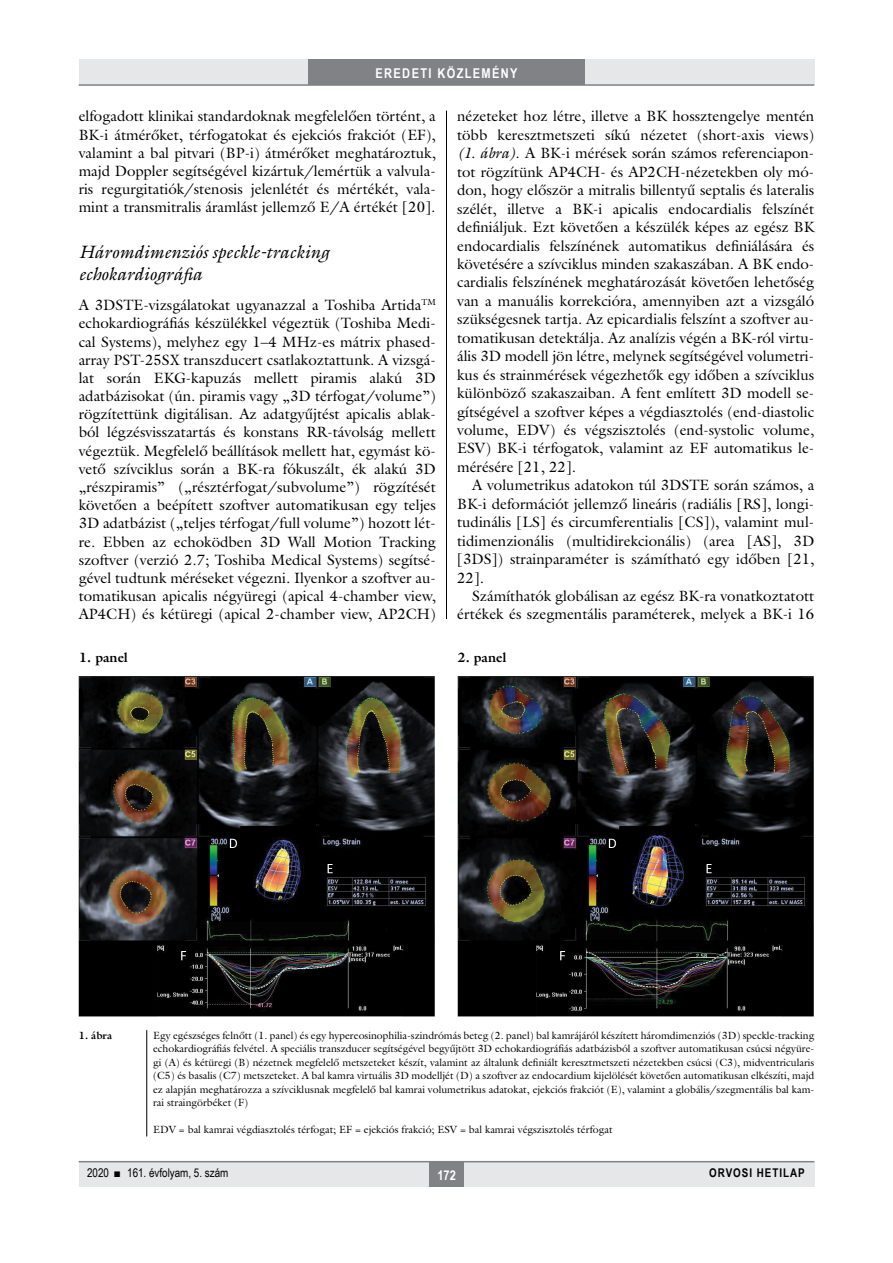
<style>
.page{position:relative;width:893px;height:1263px;background:#fff}
.page>*{position:absolute;margin:0;border:0;box-sizing:border-box;transform-origin:0 0}
.alcimkurziv{font:italic 18px/21.8px "Galliard Reg";color:#000}
.Body_tompa{font:15px/18.1px "Galliard Reg";color:#000;text-align:justify}
.Body_Text{font:15px/18.5px "Galliard Reg";color:#000}
.t1{font:700 13.5px "Arial Narrow";letter-spacing:.1em;color:#fff}
.tompa_9_11{font:700 13.5px "Galliard Reg";color:#000}
.t2{font:12px "Arial Narrow";color:#000}
.t3{font:700 12px "Arial Narrow";letter-spacing:.08em;color:#000}
.kepalairas2{font:10.5px/13.5px "Galliard Reg";color:#000;text-align:justify}
.kepalairas1{font:700 10.5px "Galliard Reg";color:#000}
.s1{font-style:italic}
</style>
<div class="page">
<div style="left:79px;top:1161px;width:735px;height:25px;background:#e6e7e8"></div>
<hr style="left:79px;top:1161px;width:735px;height:1px;background:#808285">
<div style="left:430px;top:1161px;width:34px;height:25px;background:#808285"></div>
<div style="left:79px;top:60px;width:735px;height:25px;background:#e6e7e8"></div>
<div style="left:308px;top:60px;width:277px;height:25px;background:#808285"></div>
<hr style="left:79px;top:84px;width:735px;height:2px;background:#808285">
<hr style="left:446px;top:111px;width:1px;height:1026px;background:#000">
<img style="left:79px;top:676px;width:735px;height:341px">
<div style="left:79px;top:1030px;width:735px;height:107px;background:#fff"></div>
<hr style="left:146px;top:1030px;width:1px;height:106px;background:#000">
<p class="t1" style="left:375px;top:63px;width:144px">EREDETI KÖZLEMÉNY</p>
<p class="Body_tompa" style="left:79px;top:107px;width:359px">elfogadott klinikai standardoknak megfelelően történt, a BK-i átmérőket, térfogatokat és ejekciós frakciót (EF), valamint a bal pitvari (BP-i) átmérőket meghatároztuk, majd Doppler segítségével kizártuk/lemértük a valvula&shy;ris regurgitatiók/stenosis jelenlétét és mértékét, vala&shy;mint a transmitralis áramlást jellemző E/A értékét [20].</p>
<p class="alcimkurziv" style="left:79px;top:241px;width:252px">Háromdimenziós speckle-tracking echokardiográfia</p>
<p class="Body_tompa" style="left:79px;top:296px;width:359px">A 3DSTE-vizsgálatokat ugyanazzal a Toshiba Artida<sup>TM </sup>echokardiográfiás készülékkel végeztük (Toshiba Medi&shy;cal Systems), melyhez egy 1–4 MHz-es mátrix phased&shy;array PST-25SX transzducert csatlakoztattunk. A vizsgá&shy;lat során EKG-kapuzás mellett piramis alakú 3D adatbázisokat (ún. piramis vagy „3D térfogat/volume”) rögzítettünk digitálisan. Az adatgyűjtést apicalis ablak&shy;ból légzésvisszatartás és konstans RR-távolság mellett végeztük. Megfelelő beállítások mellett hat, egymást kö&shy;vető szívciklus során a BK-ra fókuszált, ék alakú 3D „részpiramis” („résztérfogat/subvolume”) rögzítését követően a beépített szoftver automatikusan egy teljes 3D adatbázist („teljes térfogat/full volume”) hozott lét&shy;re. Ebben az echoködben 3D Wall Motion Tracking szoftver (verzió 2.7; Toshiba Medical Systems) segítsé&shy;gével tudtunk méréseket végezni. Ilyenkor a szoftver au&shy;tomatikusan apicalis négyüregi (apical 4-chamber view, AP4CH) és kétüregi (apical 2-chamber view, AP2CH)</p>
<p class="Body_tompa" style="left:457px;top:107px;width:359px">nézeteket hoz létre, illetve a BK hossztengelye mentén több keresztmetszeti síkú nézetet (short-axis views) <span class="s1">(1. ábra)</span>. A BK-i mérések során számos referenciapon&shy;tot rögzítünk AP4CH- és AP2CH-nézetekben oly mó&shy;don, hogy először a mitralis billentyű septalis és lateralis szélét, illetve a BK-i apicalis endocardialis felszínét definiáljuk. Ezt követően a készülék képes az egész BK endocardialis felszínének automatikus definiálására és követésére a szívciklus minden szakaszában. A BK endo&shy;cardialis felszínének meghatározását követően lehetőség van a manuális korrekcióra, amennyiben azt a vizsgáló szükségesnek tartja. Az epicardialis felszínt a szoftver au&shy;tomatikusan detektálja. Az analízis végén a BK-ról virtu&shy;ális 3D modell jön létre, melynek segítségével volumetri&shy;kus és strainmérések végezhetők egy időben a szívciklus különböző szakaszaiban. A fent említett 3D modell se&shy;gítségével a szoftver képes a végdiasztolés (end-diastolic volume, EDV) és végszisztolés (end-systolic volume, ESV) BK-i térfogatok, valamint az EF automatikus le&shy;mérésére [21, 22].</p>
<p class="Body_Text" style="left:457px;top:476px;width:359px;text-indent:15px">A volumetrikus adatokon túl 3DSTE során számos, a BK-i deformációt jellemző lineáris (radiális [RS], longi&shy;tudinális [LS] és circumferentialis [CS]), valamint mul&shy;tidimenzionális (multidirekcionális) (area [AS], 3D [3DS]) strainparaméter is számítható egy időben [21, 22].</p>
<p class="Body_Text" style="left:457px;top:586px;width:359px;text-align:right">Számíthatók globálisan az egész BK-ra vonatkoztatott értékek és szegmentális paraméterek, melyek a BK-i 16</p>
<p class="tompa_9_11" style="left:79px;top:649px;width:50px">1. panel</p>
<p class="tompa_9_11" style="left:458px;top:649px;width:50px">2. panel</p>
<p class="kepalairas1" style="left:79px;top:1028px;width:35px">1. ábra</p>
<p class="kepalairas2" style="left:153px;top:1028px;width:663px">Egy egészséges felnőtt (1. panel) és egy hypereosinophilia-szindrómás beteg (2. panel) bal kamrájáról készített háromdimenziós (3D) speckle-tracking echokardiográfiás felvétel. A speciális transzducer segítségével begyűjtött 3D echokardiográfiás adatbázisból a szoftver automatikusan csúcsi négyüre&shy;gi (A) és kétüregi (B) nézetnek megfelelő metszeteket készít, valamint az általunk definiált keresztmetszeti nézetekben csúcsi (C3), midventricularis (C5) és basalis (C7) metszeteket. A bal kamra virtuális 3D modelljét (D) a szoftver az endocardium kijelölését követően automatikusan elkészíti, majd ez alapján meghatározza a szívciklusnak megfelelő bal kamrai volumetrikus adatokat, ejekciós frakciót (E), valamint a globális/szegmentális bal kam&shy;rai straingörbéket (F)</p>
<p class="kepalairas2" style="left:153px;top:1122px;width:461px">EDV = bal kamrai végdiasztolés térfogat; EF = ejekciós frakció; ESV = bal kamrai végszisztolés térfogat</p>
<p class="t2" style="left:87px;top:1164px;width:143px">2020 ■ 161. évfolyam, 5. szám</p>
<p class="t1" style="left:437px;top:1165px;width:20px">172</p>
<p class="t3" style="left:709px;top:1164px;width:97px">ORVOSI HETILAP</p>
</div>
